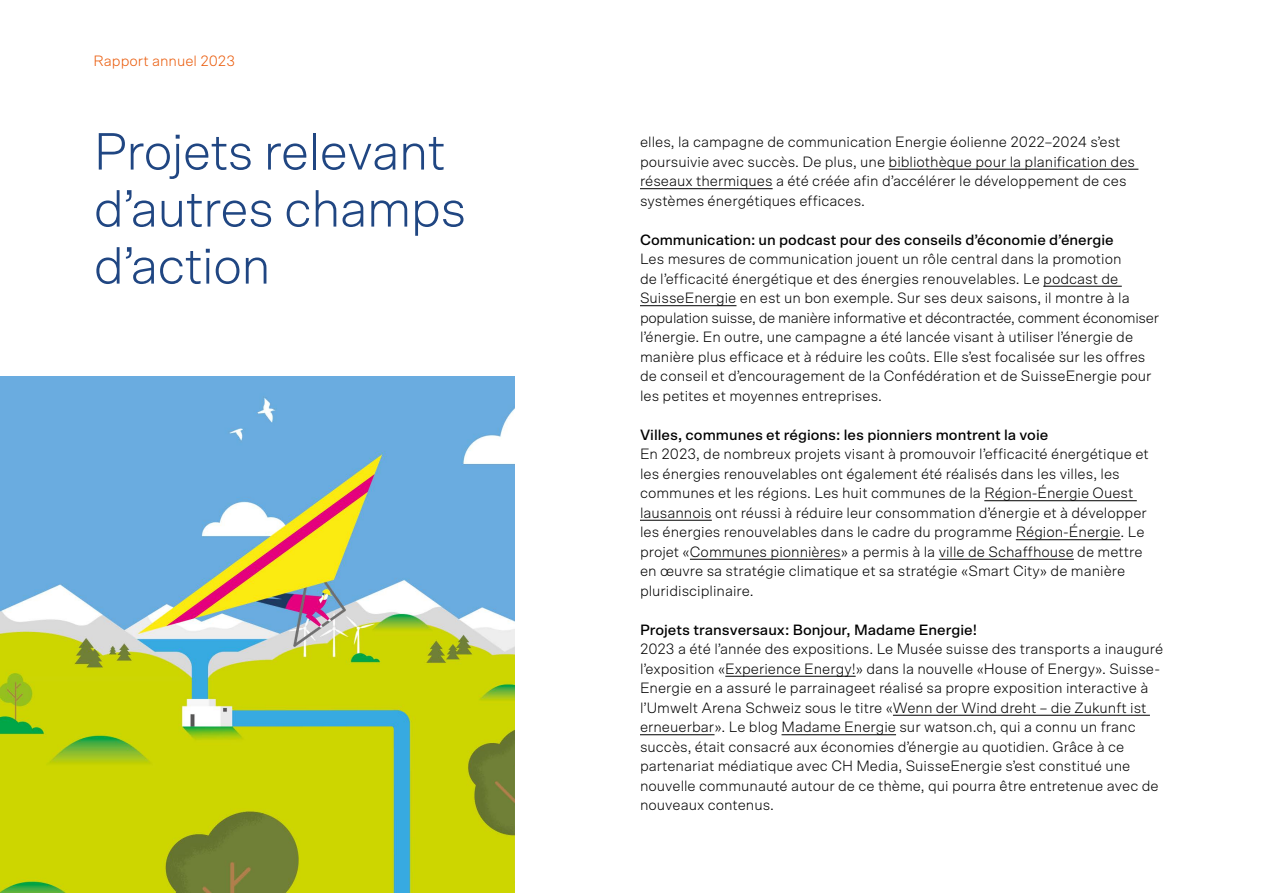
<style>
.page{position:relative;width:1263px;height:893px;background:#fff}
.page>*{position:absolute;margin:0;border:0;box-sizing:border-box;transform-origin:0 0}
.t1{font:300 52.5px/57px "Scto Grotesk A";letter-spacing:-.02em;color:#204682}
.t2{font:300 15px/19.5px "Scto Grotesk A";color:#000}
.t3{font:500 15px "Scto Grotesk A";color:#000}
.t4{font:300 15px "Scto Grotesk A";color:#ea5b0b}
</style>
<div class="page">
<hr style="left:889px;top:169px;width:249px;height:1px;background:#000">
<hr style="left:640px;top:188px;width:133px;height:1px;background:#000">
<hr style="left:1043px;top:286px;width:79px;height:1px;background:#000">
<hr style="left:640px;top:305px;width:96px;height:1px;background:#000">
<hr style="left:984px;top:500px;width:153px;height:1px;background:#000">
<hr style="left:640px;top:520px;width:72px;height:1px;background:#000">
<hr style="left:1016px;top:539px;width:104px;height:1px;background:#000">
<hr style="left:690px;top:559px;width:151px;height:1px;background:#000">
<hr style="left:939px;top:559px;width:135px;height:1px;background:#000">
<hr style="left:725px;top:676px;width:131px;height:1px;background:#000">
<hr style="left:893px;top:715px;width:257px;height:1px;background:#000">
<hr style="left:640px;top:734px;width:74px;height:1px;background:#000">
<hr style="left:781px;top:734px;width:115px;height:1px;background:#000">
<img style="left:0;top:377px;width:514px;height:516px">
<p class="t4" style="left:94px;top:52px;width:143px">Rapport annuel 2023</p>
<h1 class="t1" style="left:94px;top:122px;width:374px">Projets relevant d’autres champs d’action</h1>
<p class="t2" style="left:640px;top:132px;width:497px">elles, la campagne de communication Energie éolienne 2022–2024 s’est poursuivie avec succès. De plus, une bibliothèque pour la planification des réseaux thermiques a été créée afin d’accélérer le développement de ces systèmes énergétiques efficaces.</p>
<p class="t3" style="left:640px;top:230px;width:475px">Communication: un podcast pour des conseils d’économie d’énergie</p>
<p class="t2" style="left:640px;top:249px;width:521px">Les mesures de communication jouent un rôle central dans la promotion<br>de l’efficacité énergétique et des énergies renouvelables. Le podcast de SuisseEnergie en est un bon exemple. Sur ses deux saisons, il montre à la population suisse, de manière informative et décontractée, comment économiser l’énergie. En outre, une campagne a été lancée visant à utiliser l’énergie de manière plus efficace et à réduire les coûts. Elle s’est focalisée sur les offres de conseil et d’encouragement de la Confédération et de SuisseEnergie pour les petites et moyennes entreprises.</p>
<p class="t3" style="left:640px;top:425px;width:410px">Villes, communes et régions: les pionniers montrent la voie</p>
<p class="t2" style="left:640px;top:444px;width:510px">En 2023, de nombreux projets visant à promouvoir l’efficacité énergétique et les énergies renouvelables ont également été réalisés dans les villes, les communes et les régions. Les huit communes de la Région-Énergie Ouest lausannois ont réussi à réduire leur consommation d’énergie et à développer les énergies renouvelables dans le cadre du programme Région-Énergie. Le projet «Communes pionnières» a permis à la ville de Schaffhouse de mettre en œuvre sa stratégie climatique et sa stratégie «Smart City» de manière pluridisciplinaire.</p>
<p class="t3" style="left:640px;top:620px;width:339px">Projets transversaux: Bonjour, Madame Energie!</p>
<p class="t2" style="left:640px;top:639px;width:525px">2023 a été l’année des expositions. Le Musée suisse des transports a inauguré l’exposition «Experience Energy!» dans la nouvelle «House of Energy». Suisse-Energie en a assuré le parrainageet réalisé sa propre exposition interactive à l’Umwelt Arena Schweiz sous le titre «Wenn der Wind dreht – die Zukunft ist erneuerbar». Le blog Madame Energie sur watson.ch, qui a connu un franc succès, était consacré aux économies d’énergie au quotidien. Grâce à ce partenariat médiatique avec CH Media, SuisseEnergie s’est constitué une nouvelle communauté autour de ce thème, qui pourra être entretenue avec de nouveaux contenus.</p>
</div>
